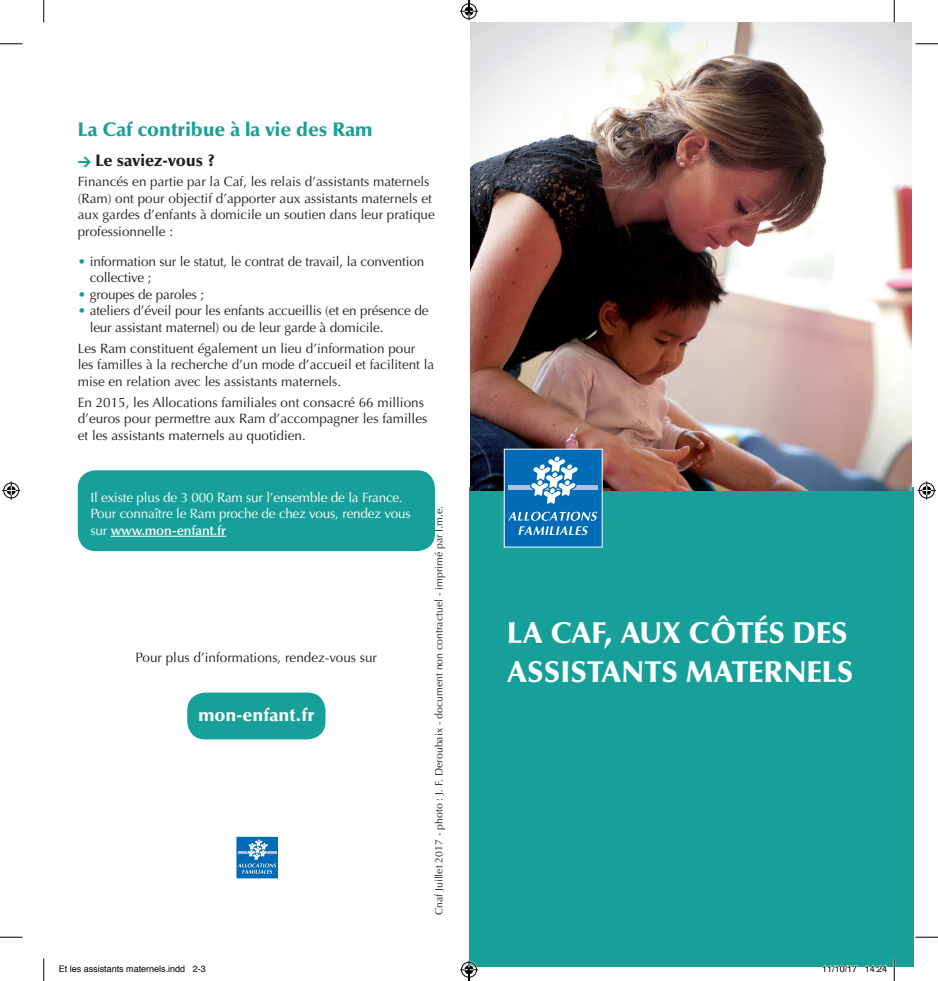
<style>
.page{position:relative;width:938px;height:981px;background:#fff}
.page>*{position:absolute;margin:0;border:0;box-sizing:border-box;transform-origin:0 0}
.t1{font:900 30px/39px "Optima";color:#fff}
.t2{font:900 19.5px "Optima";color:#16a099}
.t3{font:900 18px "Optima";color:#fff}
.t4{font:900 16.5px "Optima";color:#231f20}
.t5{font:13.5px/16.5px "Optima";color:#231f20}
.t6{font:13.5px/16.5px "Optima";letter-spacing:-.015em;color:#fff}
.t7{font:10.5px "Optima";color:#231f20}
.t8{font:9px "Helvetica";color:#000}
.s1{font-family:"DIN";font-size:13.5px;color:#16a099}
.s2{color:#16a099}
.s3{font-weight:600}
</style>
<div class="page">
<div style="left:78px;top:470px;width:357px;height:81px;background:#16a099;border-radius:18px"></div>
<div style="left:469px;top:487px;width:445px;height:479px;background:#16a099"></div>
<img style="left:470px;top:22px;width:442px;height:468px">
<div style="left:504px;top:449px;width:98px;height:98px;background:#006bb6"></div>
<div style="left:508px;top:485px;width:90px;height:5px;background:#adc1e3"></div>
<svg style="left:530px;top:456px;width:48px;height:48px"></svg>
<svg style="left:508px;top:511px;width:89px;height:9px"></svg>
<svg style="left:518px;top:526px;width:70px;height:9px"></svg>
<hr style="left:111px;top:536px;width:115px;height:1px;background:#fff">
<div style="left:187px;top:692px;width:138px;height:47px;background:#16a099;border-radius:18px"></div>
<div style="left:236px;top:836px;width:42px;height:42px;background:#006bb6"></div>
<div style="left:236px;top:836px;width:43px;height:43px;border:1px solid #fff"></div>
<hr style="left:238px;top:851px;width:39px;height:2px;background:#adc1e3">
<svg style="left:238px;top:839px;width:38px;height:34px"></svg>
<hr style="left:893px;top:0;width:2px;height:23px;background:#fff">
<hr style="left:893px;top:958px;width:2px;height:22px;background:#fff">
<svg style="left:0;top:44px;width:22px;height:1px"></svg>
<svg style="left:915px;top:44px;width:23px;height:1px"></svg>
<svg style="left:0;top:936px;width:22px;height:1px"></svg>
<svg style="left:915px;top:936px;width:23px;height:1px"></svg>
<svg style="left:44px;top:0;width:1px;height:23px"></svg>
<svg style="left:44px;top:958px;width:1px;height:22px"></svg>
<svg style="left:894px;top:0;width:1px;height:23px"></svg>
<svg style="left:894px;top:958px;width:1px;height:22px"></svg>
<svg style="left:2px;top:481px;width:18px;height:18px"></svg>
<svg style="left:918px;top:481px;width:18px;height:18px"></svg>
<svg style="left:822px;top:965px;width:35px;height:2px"></svg>
<svg style="left:865px;top:965px;width:23px;height:2px"></svg>
<svg style="left:460px;top:0;width:18px;height:20px"></svg>
<svg style="left:460px;top:960px;width:18px;height:20px"></svg>
<h2 class="t2" style="left:78px;top:118px;width:296px">La Caf contribue à la vie des Ram</h2>
<p class="t4" style="left:78px;top:150px;width:138px"><span class="s1">&gt;</span> Le saviez-vous ?</p>
<p class="t5" style="left:78px;top:174px;width:358px">Financés en partie par la Caf, les relais d’assistants maternels (Ram) ont pour objectif d’apporter aux assistants maternels et aux gardes d’enfants à domicile un soutien dans leur pratique professionnelle :</p>
<p class="t5" style="left:90px;top:253px;width:336px;text-indent:-12px"><span class="s2">•</span> information sur le statut, le contrat de travail, la convention collective ;</p>
<p class="t5" style="left:78px;top:286px;width:128px"><span class="s2">•</span> groupes de paroles ;</p>
<p class="t5" style="left:90px;top:303px;width:340px;text-indent:-12px"><span class="s2">•</span> ateliers d’éveil pour les enfants accueillis (et en présence de leur assistant maternel) ou de leur garde à domicile.</p>
<p class="t5" style="left:78px;top:340px;width:358px">Les Ram constituent également un lieu d’information pour les familles à la recherche d’un mode d’accueil et facilitent la mise en relation avec les assistants maternels.</p>
<p class="t5" style="left:78px;top:394px;width:351px">En 2015, les Allocations familiales ont consacré 66 millions d’euros pour permettre aux Ram d’accompagner les familles et les assistants maternels au quotidien.</p>
<p class="t6" style="left:91px;top:489px;width:322px">Il existe plus de 3 000 Ram sur l’ensemble de la France.<br>Pour connaître le Ram proche de chez vous, rendez vous sur <span class="s3">www.mon-enfant.fr</span></p>
<p class="t5" style="left:136px;top:649px;width:243px">Pour plus d’informations, rendez-vous sur</p>
<h3 class="t3" style="left:198px;top:704px;width:117px">mon-enfant.fr</h3>
<p class="t7" style="left:433px;top:914px;width:410px;rotate:-90deg">Cnaf Juillet 2017 - photo : J. F. Deroubaix - document non contractuel - imprimé par I.m.e.</p>
<h1 class="t1" style="left:507px;top:613px;width:348px">LA CAF, AUX CÔTÉS DES<br>ASSISTANTS MATERNELS</h1>
<p class="t8" style="left:59px;top:961px;width:149px">Et les assistants maternels.indd 2-3</p>
<p class="t8" style="left:822px;top:961px;width:67px">11/10/17 14:24</p>
</div>
